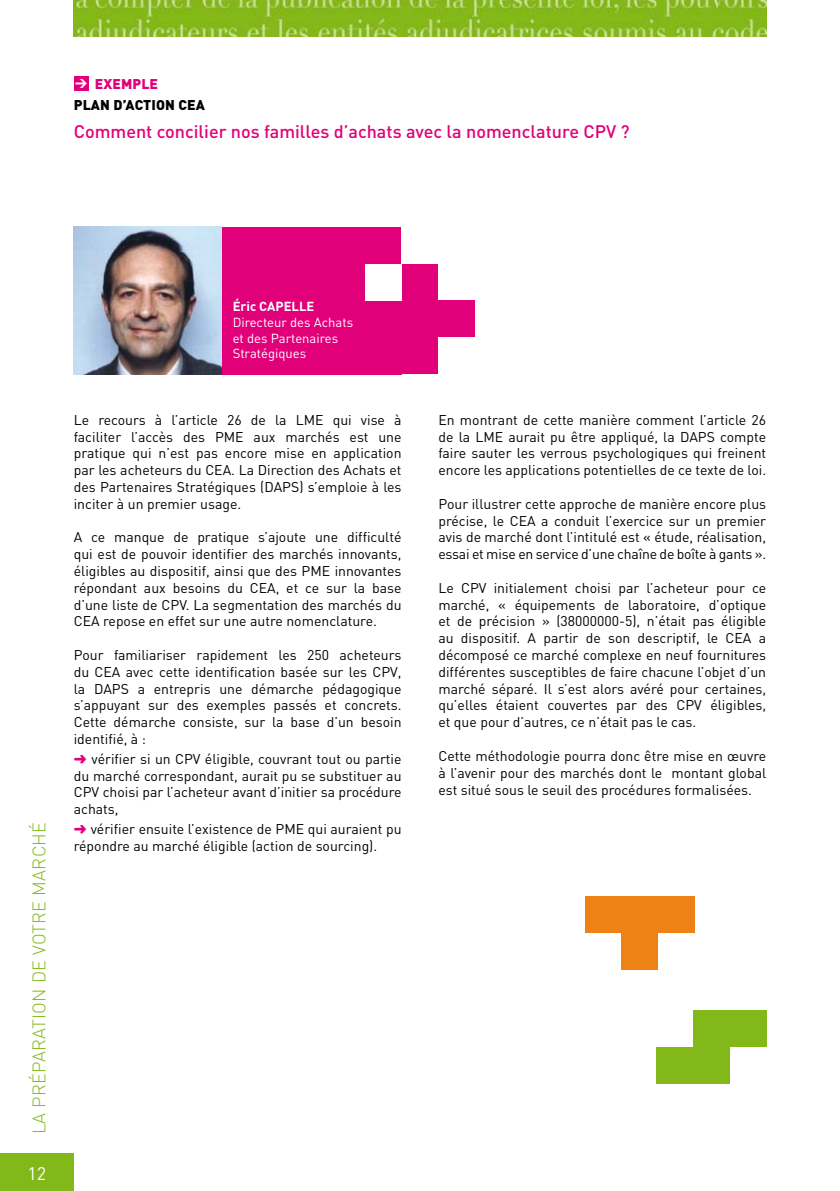
<style>
.page{position:relative;width:840px;height:1191px;background:#fff}
.page>*{position:absolute;margin:0;border:0;box-sizing:border-box;transform-origin:0 0}
.t1{font:500 18px "DIN";color:#e2007a}
.t2{font:300 18px "DIN";letter-spacing:.015em;color:#83b81a}
.t3{font:18px "DIN";color:#fff}
.t4{font:14px/16.8px "DIN";color:#000;text-align:justify}
.t5{font:900 14px/21.6px "DIN";letter-spacing:.01em;color:#000}
.t6{font:13px/15.6px "DIN";color:#fff}
.t7{font:700 13px "DIN";color:#fff}
.s1{font-size:12px;color:#fff}
.s2{color:#e2007a}
</style>
<div class="page">
<img style="left:74px;top:0;width:691px;height:37px">
<div style="left:0;top:1154px;width:74px;height:37px;background:#83b81a"></div>
<div style="left:74px;top:76px;width:15px;height:15px;background:#e2007a"></div>
<div style="left:401px;top:300px;width:74px;height:37px;background:#e2007a"></div>
<div style="left:401px;top:337px;width:37px;height:37px;background:#e2007a"></div>
<div style="left:74px;top:227px;width:327px;height:147px;background:#e2007a"></div>
<img style="left:74px;top:227px;width:147px;height:147px">
<div style="left:401px;top:264px;width:37px;height:36px;background:#e2007a"></div>
<div style="left:364px;top:264px;width:37px;height:36px;background:#fff"></div>
<div style="left:655px;top:1047px;width:37px;height:37px;background:#83b81a"></div>
<div style="left:692px;top:1010px;width:74px;height:37px;background:#83b81a"></div>
<div style="left:692px;top:1047px;width:37px;height:37px;background:#83b81a"></div>
<div style="left:584px;top:896px;width:37px;height:37px;background:#ef8214"></div>
<div style="left:621px;top:896px;width:73px;height:37px;background:#ef8214"></div>
<div style="left:621px;top:933px;width:37px;height:36px;background:#ef8214"></div>
<p class="t5" style="left:74px;top:74px;width:132px"><span class="s1">&gt;</span> <span class="s2">EXEMPLE<br></span>PLAN D’ACTION CEA</p>
<p class="t1" style="left:74px;top:125px;width:557px">Comment concilier nos familles d’achats avec la nomenclature CPV ?</p>
<p class="t2" style="left:33px;top:1134px;width:314px;rotate:-90deg">LA PRÉPARATION DE VOTRE MARCHÉ</p>
<p class="t3" style="left:27px;top:1166px;width:20px">12</p>
<p class="t7" style="left:232px;top:302px;width:83px">Éric CAPELLE</p>
<p class="t6" style="left:232px;top:316px;width:122px">Directeur des Achats et des Partenaires<br>Stratégiques</p>
<p class="t4" style="left:74px;top:413px;width:329px">Le recours à l’article 26 de la LME qui vise à faciliter l’accès des PME aux marchés est une pratique qui n’est pas encore mise en application par les acheteurs du CEA. La Direction des Achats et des Partenaires Stratégiques (DAPS) s’emploie à les inciter à un premier usage.</p>
<p class="t4" style="left:74px;top:530px;width:329px">A ce manque de pratique s’ajoute une difficulté qui est de pouvoir identifier des marchés innovants, éligibles au dispositif, ainsi que des PME innovantes répondant aux besoins du CEA, et ce sur la base d’une liste de CPV. La segmentation des marchés du CEA repose en effet sur une autre nomenclature.</p>
<p class="t4" style="left:74px;top:648px;width:329px">Pour familiariser rapidement les 250 acheteurs du CEA avec cette identification basée sur les CPV, la DAPS a entrepris une démarche pédagogique s’appuyant sur des exemples passés et concrets.<br>Cette démarche consiste, sur la base d’un besoin identifié, à :</p>
<p class="t4" style="left:74px;top:752px;width:329px"><span class="s2">➜</span> vérifier si un CPV éligible, couvrant tout ou partie du marché correspondant, aurait pu se substituer au CPV choisi par l’acheteur avant d’initier sa procédure achats,</p>
<p class="t4" style="left:74px;top:822px;width:329px"><span class="s2">➜</span> vérifier ensuite l’existence de PME qui auraient pu répondre au marché éligible (action de sourcing).</p>
<p class="t4" style="left:438px;top:413px;width:329px">En montrant de cette manière comment l’article 26 de la LME aurait pu être appliqué, la DAPS compte faire sauter les verrous psychologiques qui freinent encore les applications potentielles de ce texte de loi.</p>
<p class="t4" style="left:438px;top:497px;width:329px">Pour illustrer cette approche de manière encore plus précise, le CEA a conduit l’exercice sur un premier avis de marché dont l’intitulé est « étude, réalisation, essai et mise en service d’une chaîne de boîte à gants ».</p>
<p class="t4" style="left:438px;top:581px;width:329px">Le CPV initialement choisi par l’acheteur pour ce marché, « équipements de laboratoire, d’optique et de précision » (38000000-5), n’était pas éligible au dispositif. A partir de son descriptif, le CEA a décomposé ce marché complexe en neuf fournitures différentes susceptibles de faire chacune l’objet d’un marché séparé. Il s’est alors avéré pour certaines, qu’elles étaient couvertes par des CPV éligibles, et que pour d’autres, ce n’était pas le cas.</p>
<p class="t4" style="left:438px;top:749px;width:329px">Cette méthodologie pourra donc être mise en œuvre à l’avenir pour des marchés dont le montant global est situé sous le seuil des procédures formalisées.</p>
</div>
